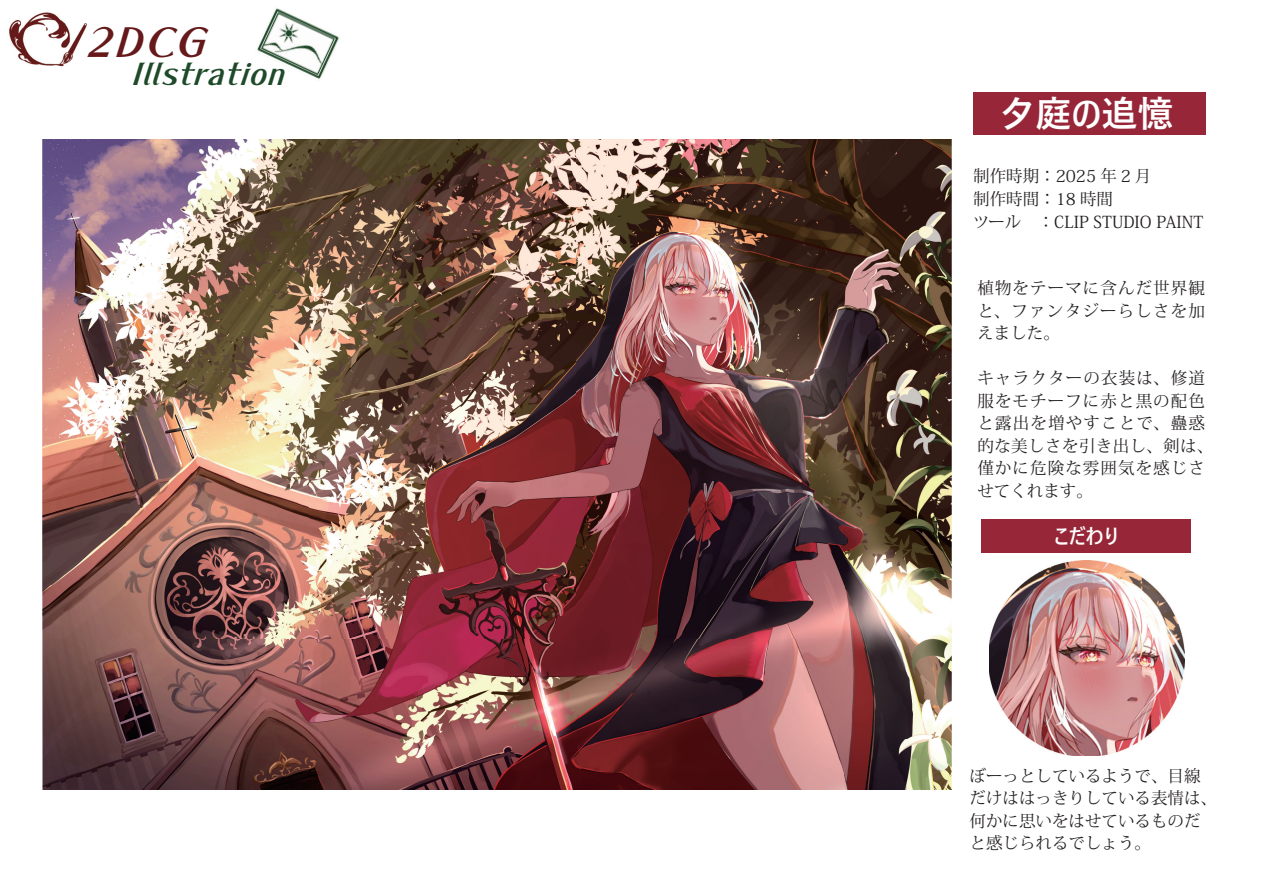
<style>
.page{position:relative;width:1263px;height:893px;background:#fff}
.page>*{position:absolute;margin:0;border:0;box-sizing:border-box;transform-origin:0 0}
.t1{font:600 36px "Yu Gothic UI";color:#fff}
.t2{font:36px "CHI Sabrina free R";color:#65191a}
.t3{font:27px "CHI Sabrina free R";letter-spacing:-.045em;color:#1f4a29}
.t4{font:600 21px "Yu Gothic UI";color:#fff}
.t5{font:16.5px/22.5px "Koz Min Pr 6 N";color:#231f20}
.t6{font:16.5px/22.5px "Koz Min Pr 6 N";letter-spacing:.065em;color:#231f20}
</style>
<div class="page">
<img style="left:9px;top:12px;width:78px;height:55px">
<img style="left:257px;top:8px;width:82px;height:71px">
<svg style="left:278px;top:63px;width:6px;height:3px"></svg>
<div style="left:973px;top:92px;width:232px;height:43px;background:#972738"></div>
<img style="left:43px;top:139px;width:908px;height:651px">
<img style="left:989px;top:561px;width:195px;height:195px">
<div style="left:981px;top:519px;width:210px;height:34px;background:#972738"></div>
<h1 class="t2" style="left:84px;top:20px;width:124px">2DCG</h1>
<h2 class="t3" style="left:131px;top:57px;width:154px">Illstration</h2>
<h1 class="t1" style="left:999px;top:94px;width:176px">夕庭の追憶</h1>
<p class="t5" style="left:973px;top:166px;width:232px">制作時期：2025 年 2 月<br>制作時間：18 時間<br>ツール　：CLIP STUDIO PAINT</p>
<p class="t5" style="left:977px;top:277px;width:229px;text-align:justify">植物をテーマに含んだ世界観と、ファンタジーらしさを加えました。</p>
<p class="t6" style="left:977px;top:367px;width:237px">キャラクターの衣装は、修道服をモチーフに赤と黒の配色と露出を増やすことで、蠱惑的な美しさを引き出し、剣は、僅かに危険な雰囲気を感じさせてくれます。</p>
<p class="t4" style="left:1055px;top:524px;width:66px">こだわり</p>
<p class="t5" style="left:969px;top:765px;width:249px">ぼーっとしているようで、目線だけははっきりしている表情は、何かに思いをはせているものだと感じられるでしょう。</p>
</div>
